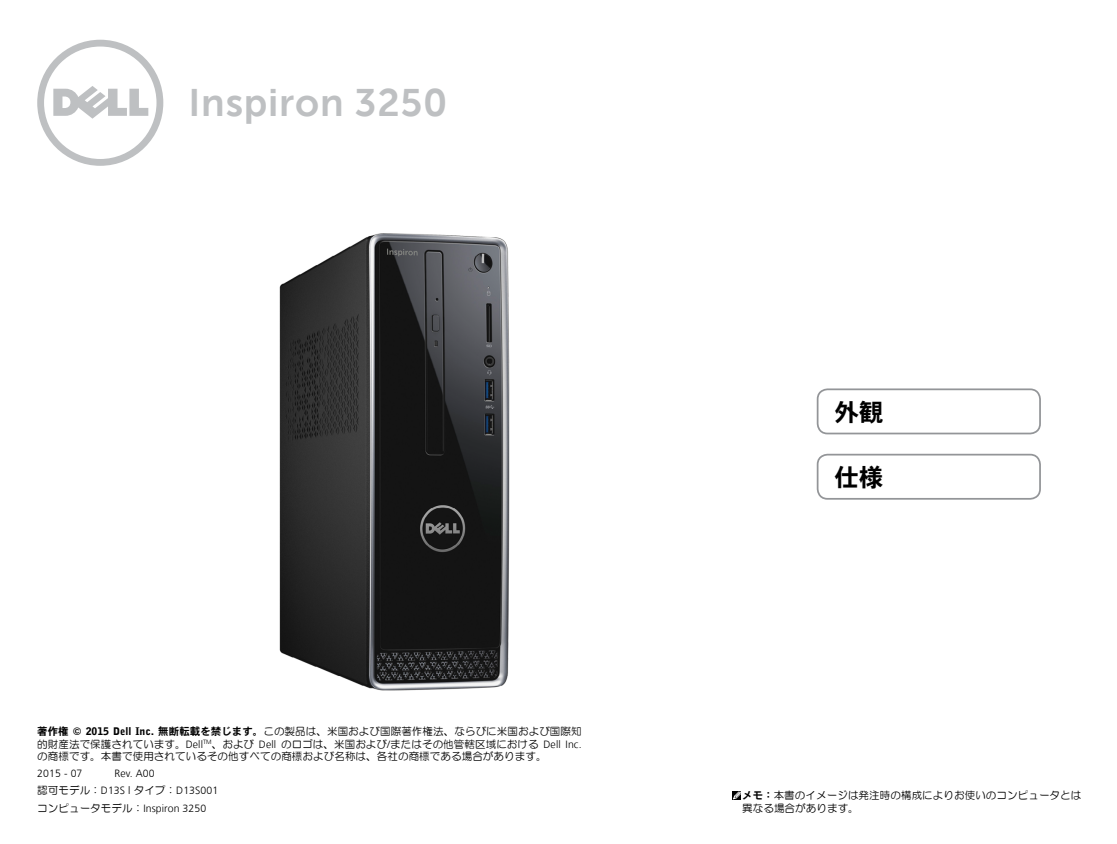
<style>
.page{position:relative;width:1117px;height:844px;background:#fff}
.page>*{position:absolute;margin:0;border:0;box-sizing:border-box;transform-origin:0 0}
.Brand{font:700 38.5px "Museo Sans For Dell";letter-spacing:.02em;color:#bec0c2}
.Cover_Title{font:24.5px "DFHS Gothic W7 WIN RKSJ H";color:#000}
.Legal_1{font:10.5px/12.2px "HG Maru Gothic MPRO";letter-spacing:.01em;color:#000;text-align:justify}
.Legal_1-2{font:300 10.5px "Frutiger 45";letter-spacing:.01em;color:#000}
.Note_Legal{font:10.5px/12.2px "HG Maru Gothic MPRO";letter-spacing:.01em;color:#000}
.s1{font-family:"DFHS Gothic W7 WIN RKSJ H"}
.s2{font-family:"Bell Gothic BT";font-weight:900}
.s3{font-family:"Frutiger 45";font-weight:300}
.s4{font-family:"HG Maru Gothic MPRO";font-weight:400}
</style>
<div class="page">
<div style="left:816px;top:453px;width:224px;height:46px;border:2px solid #939598;border-radius:10px"></div>
<div style="left:816px;top:388px;width:224px;height:46px;border:2px solid #939598;border-radius:10px"></div>
<svg style="left:37px;top:40px;width:126px;height:126px"></svg>
<img style="left:279px;top:233px;width:231px;height:458px">
<div style="left:732px;top:791px;width:8px;height:9px;background:#000"></div>
<svg style="left:733px;top:791px;width:7px;height:8px"></svg>
<p class="Brand" style="left:189px;top:81px;width:260px">Inspiron 3250</p>
<p class="Legal_1" style="left:37px;top:725px;width:546px"><span class="s1">著作権</span> <span class="s2">© 2015 Dell Inc.</span> <span class="s1">無断転載を禁じます。</span>この製品は、米国および国際著作権法、ならびに米国および国際知的財産法で保護されています。<span class="s3">Dell</span><sup>TM</sup>、および <span class="s3">Dell</span> のロゴは、米国および<span class="s3">/</span>またはその他管轄区域における <span class="s3">Dell Inc.</span>の商標です。本書で使用されているその他すべての商標および名称は、各社の商標である場合があります。</p>
<p class="Legal_1-2" style="left:37px;top:767px;width:47px">2015 - 07</p>
<p class="Legal_1-2" style="left:114px;top:767px;width:42px">Rev. A00</p>
<p class="Legal_1-2" style="left:37px;top:784px;width:182px"><span class="s4">認可モデル：</span>D13S | <span class="s4">タイプ：</span>D13S001</p>
<p class="Legal_1-2" style="left:37px;top:801px;width:170px"><span class="s4">コンピュータモデル：</span>Inspiron 3250</p>
<p class="Cover_Title" style="left:834px;top:399px;width:50px">外観</p>
<p class="Cover_Title" style="left:834px;top:464px;width:50px">仕様</p>
<p class="Note_Legal" style="left:742px;top:789px;width:340px"><span class="s1">メモ：</span>本書のイメージは発注時の構成によりお使いのコンピュータとは異なる場合があります。</p>
</div>
